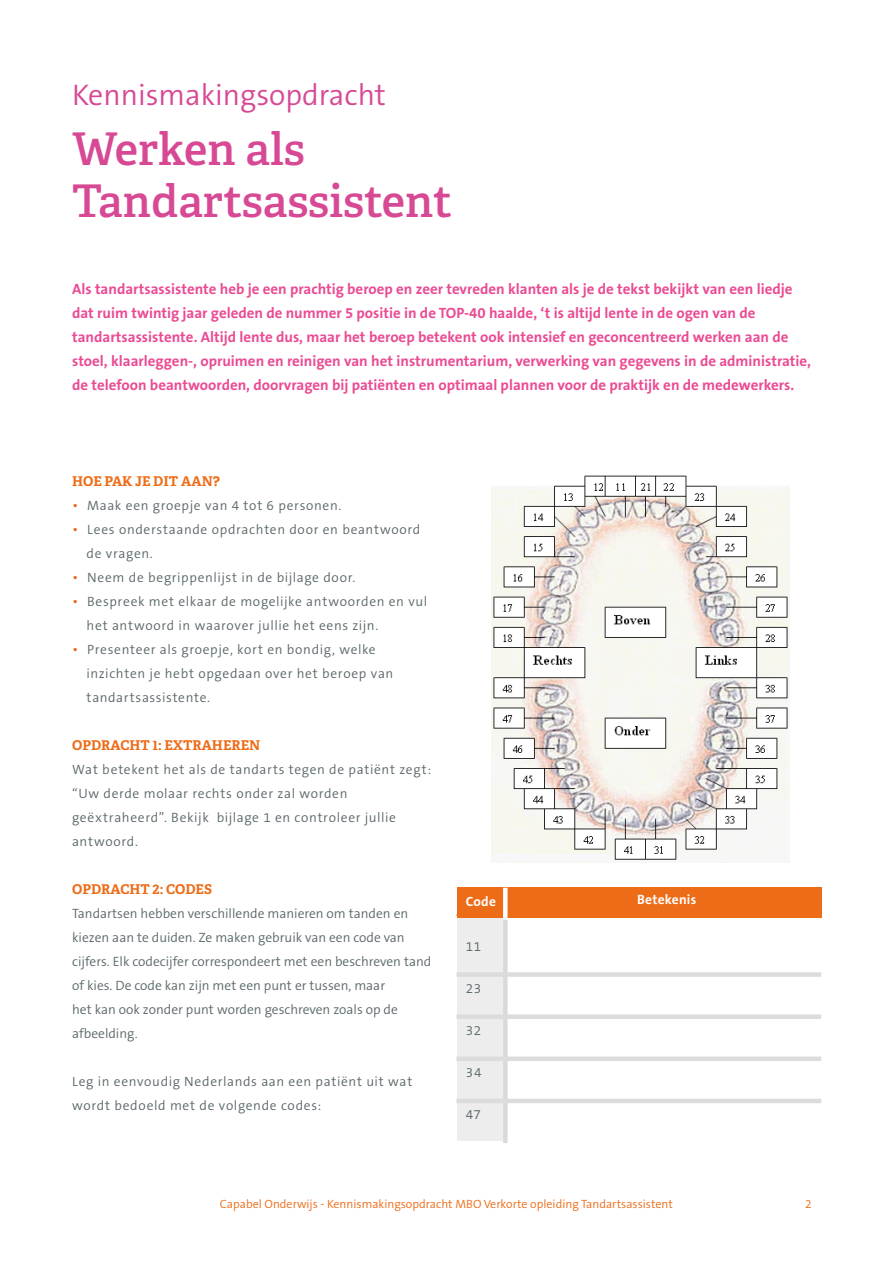
<style>
.page{position:relative;width:893px;height:1263px;background:#fff}
.page>*{position:absolute;margin:0;border:0;box-sizing:border-box;transform-origin:0 0}
.t1{font:600 45px "Adelle";color:#d74994}
.t2{font:300 30px "The Sans B4";color:#d74994}
.t3{font:700 15px/24px "The Sans B7";color:#ea4c94}
.t4{font:300 13.5px/24px "The Sans B4";letter-spacing:.04em;color:#5a686a}
.t5{font:300 13.5px/24px "The Sans B4";color:#5a686a}
.t6{font:700 13.5px "Adelle";color:#ed6c18}
.t7{font:700 13.5px "The Sans B7";letter-spacing:.015em;color:#fff}
.t8{font:300 12px "The Sans B4";color:#ed6c18}
.s1{font-size:15px;color:#ed6c18}
</style>
<div class="page">
<img style="left:491px;top:475px;width:298px;height:385px">
<div style="left:457px;top:918px;width:46px;height:223px;background:#ededed"></div>
<div style="left:457px;top:888px;width:364px;height:30px;background:#ed6c18"></div>
<hr style="left:456px;top:914px;width:364px;height:2px;background:#ed6c18">
<div style="left:503px;top:888px;width:5px;height:197px;background:#fff"></div>
<div style="left:503px;top:920px;width:5px;height:223px;background:#dadada"></div>
<div style="left:456px;top:972px;width:365px;height:5px;background:#dbdcde"></div>
<div style="left:456px;top:1014px;width:365px;height:5px;background:#dbdcde"></div>
<div style="left:456px;top:1056px;width:365px;height:5px;background:#dbdcde"></div>
<hr style="left:456px;top:1099px;width:365px;height:4px;background:#dbdcde">
<p class="t2" style="left:72px;top:79px;width:315px">Kennismakingsopdracht</p>
<p class="t1" style="left:72px;top:121px;width:234px">Werken als</p>
<p class="t1" style="left:72px;top:173px;width:382px">Tandartsassistent</p>
<p class="t3" style="left:72px;top:277px;width:740px">Als tandartsassistente heb je een prachtig beroep en zeer tevreden klanten als je de tekst bekijkt van een liedje dat ruim twintig jaar geleden de nummer 5 positie in de TOP-40 haalde, ‘t is altijd lente in de ogen van de tandartsassistente. Altijd lente dus, maar het beroep betekent ook intensief en geconcentreerd werken aan de stoel, klaarleggen-, opruimen en reinigen van het instrumentarium, verwerking van gegevens in de administratie, de telefoon beantwoorden, doorvragen bij patiënten en optimaal plannen voor de praktijk en de medewerkers.</p>
<p class="t6" style="left:72px;top:473px;width:149px">HOE PAK JE DIT AAN?</p>
<p class="t4" style="left:72px;top:494px;width:271px"><span class="s1">•</span> Maak een groepje van 4 tot 6 personen.</p>
<p class="t4" style="left:87px;top:518px;width:335px;text-indent:-14px"><span class="s1">•</span> Lees onderstaande opdrachten door en beantwoord de vragen.</p>
<p class="t4" style="left:72px;top:566px;width:285px"><span class="s1">•</span> Neem de begrippenlijst in de bijlage door.</p>
<p class="t4" style="left:87px;top:590px;width:342px;text-indent:-14px"><span class="s1">•</span> Bespreek met elkaar de mogelijke antwoorden en vul het antwoord in waarover jullie het eens zijn.</p>
<p class="t4" style="left:87px;top:638px;width:308px;text-indent:-14px"><span class="s1">•</span> Presenteer als groepje, kort en bondig, welke inzichten je hebt opgedaan over het beroep van tandartsassistente.</p>
<p class="t6" style="left:72px;top:737px;width:190px">OPDRACHT 1: EXTRAHEREN</p>
<p class="t4" style="left:72px;top:758px;width:361px">Wat betekent het als de tandarts tegen de patiënt zegt:</p>
<p class="t4" style="left:72px;top:782px;width:325px">“Uw derde molaar rechts onder zal worden geëxtraheerd”. Bekijk bijlage 1 en controleer jullie antwoord.</p>
<p class="t6" style="left:72px;top:881px;width:141px">OPDRACHT 2: CODES</p>
<p class="t5" style="left:72px;top:902px;width:338px">Tandartsen hebben verschillende manieren om tanden en kiezen aan te duiden. Ze maken gebruik van een code van</p>
<p class="t5" style="left:72px;top:950px;width:361px">cijfers. Elk codecijfer correspondeert met een beschreven tand of kies. De code kan zijn met een punt er tussen, maar</p>
<p class="t5" style="left:72px;top:998px;width:327px">het kan ook zonder punt worden geschreven zoals op de afbeelding.</p>
<p class="t4" style="left:72px;top:1070px;width:342px">Leg in eenvoudig Nederlands aan een patiënt uit wat wordt bedoeld met de volgende codes:</p>
<p class="t7" style="left:466px;top:894px;width:32px">Code</p>
<p class="t7" style="left:637px;top:893px;width:61px">Betekenis</p>
<p class="t4" style="left:466px;top:935px;width:17px">11</p>
<p class="t4" style="left:466px;top:977px;width:17px">23</p>
<p class="t4" style="left:466px;top:1019px;width:17px">32</p>
<p class="t4" style="left:466px;top:1061px;width:17px">34</p>
<p class="t4" style="left:466px;top:1103px;width:17px">47</p>
<p class="t8" style="left:220px;top:1198px;width:454px">Capabel Onderwijs - Kennismakingsopdracht MBO Verkorte opleiding Tandartsassistent</p>
<p class="t8" style="left:805px;top:1198px;width:8px">2</p>
</div>
